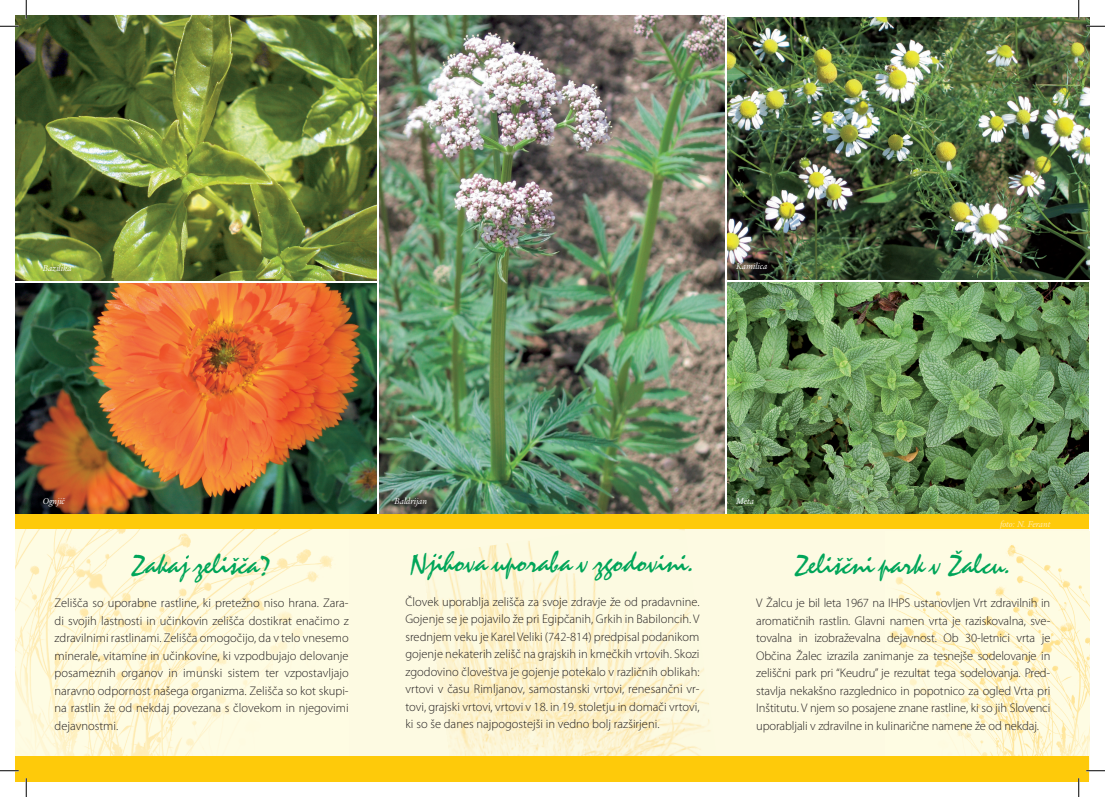
<style>
.page{position:relative;width:1105px;height:797px;background:#fff}
.page>*{position:absolute;margin:0;border:0;box-sizing:border-box;transform-origin:0 0}
.t1{font:28.75px "Staccato 222 BT";letter-spacing:-.01em;color:#00a559}
.t2{font:300 12.5px/17.5px "Myriad Pro";color:#231f20;text-align:justify}
.t3{font:italic 8.75px "Legacy Ser Itc TEE";color:#fff}
.t4{font:italic 8.75px "Legacy Ser Itc TEE";color:#feedbb}
</style>
<div class="page">
<img style="left:728px;top:18px;width:361px;height:261px">
<div style="left:16px;top:521px;width:1073px;height:258px;background:#fdfae2"></div>
<img style="left:890px;top:545px;width:199px;height:211px">
<img style="left:16px;top:529px;width:333px;height:227px">
<img style="left:424px;top:529px;width:286px;height:227px">
<img style="left:379px;top:16px;width:345px;height:498px">
<img style="left:16px;top:283px;width:360px;height:231px">
<img style="left:16px;top:16px;width:360px;height:265px">
<img style="left:728px;top:283px;width:361px;height:231px">
<div style="left:16px;top:514px;width:1073px;height:15px;background:#feca0a"></div>
<div style="left:16px;top:756px;width:1073px;height:25px;background:#feca0a"></div>
<svg style="left:433px;top:553px;width:3px;height:4px"></svg>
<svg style="left:0;top:25px;width:19px;height:2px"></svg>
<svg style="left:1086px;top:25px;width:19px;height:2px"></svg>
<svg style="left:0;top:770px;width:19px;height:1px"></svg>
<svg style="left:1086px;top:770px;width:19px;height:1px"></svg>
<svg style="left:25px;top:0;width:2px;height:19px"></svg>
<svg style="left:25px;top:778px;width:2px;height:19px"></svg>
<svg style="left:1078px;top:0;width:1px;height:19px"></svg>
<svg style="left:1078px;top:778px;width:1px;height:19px"></svg>
<p class="t3" style="left:43px;top:263px;width:31px">Bazilika</p>
<p class="t3" style="left:736px;top:261px;width:33px">Kamilica</p>
<p class="t3" style="left:43px;top:495px;width:24px">Ognjič</p>
<p class="t3" style="left:395px;top:495px;width:34px">Baldrijan</p>
<p class="t3" style="left:736px;top:495px;width:19px">Meta</p>
<p class="t4" style="left:1000px;top:519px;width:52px">foto: N. Ferant</p>
<h1 class="t1" style="left:132px;top:548px;width:141px">Zakaj zelišča?</h1>
<p class="t2" style="left:55px;top:594px;width:296px">Zelišča so uporabne rastline, ki pretežno niso hrana. Zara&shy;di svojih lastnosti in učinkovin zelišča dostikrat enačimo z zdravilnimi rastlinami. Zelišča omogočijo, da v telo vnesemo minerale, vitamine in učinkovine, ki vzpodbujajo delovanje posameznih organov in imunski sistem ter vzpostavljajo naravno odpornost našega organizma. Zelišča so kot skupi&shy;na rastlin že od nekdaj povezana s človekom in njegovimi dejavnostmi.</p>
<h1 class="t1" style="left:410px;top:546px;width:286px">Njihova uporaba v zgodovini.</h1>
<p class="t2" style="left:405px;top:593px;width:296px">Človek uporablja zelišča za svoje zdravje že od pradavnine.<br>Gojenje se je pojavilo že pri Egipčanih, Grkih in Babiloncih. V srednjem veku je Karel Veliki (742-814) predpisal podanikom gojenje nekaterih zelišč na grajskih in kmečkih vrtovih. Skozi zgodovino človeštva je gojenje potekalo v različnih oblikah: vrtovi v času Rimljanov, samostanski vrtovi, renesančni vr&shy;tovi, grajski vrtovi, vrtovi v 18. in 19. stoletju in domači vrtovi, ki so še danes najpogostejši in vedno bolj razširjeni.</p>
<h1 class="t1" style="left:795px;top:548px;width:218px">Zeliščni park v Žalcu.</h1>
<p class="t2" style="left:756px;top:594px;width:296px">V Žalcu je bil leta 1967 na IHPS ustanovljen Vrt zdravilnih in aromatičnih rastlin. Glavni namen vrta je raziskovalna, sve&shy;tovalna in izobraževalna dejavnost. Ob 30-letnici vrta je Občina Žalec izrazila zanimanje za tesnejše sodelovanje in zeliščni park pri “Keudru” je rezultat tega sodelovanja. Pred&shy;stavlja nekakšno razglednico in popotnico za ogled Vrta pri Inštitutu. V njem so posajene znane rastline, ki so jih Slovenci uporabljali v zdravilne in kulinarične namene že od nekdaj.</p>
</div>
